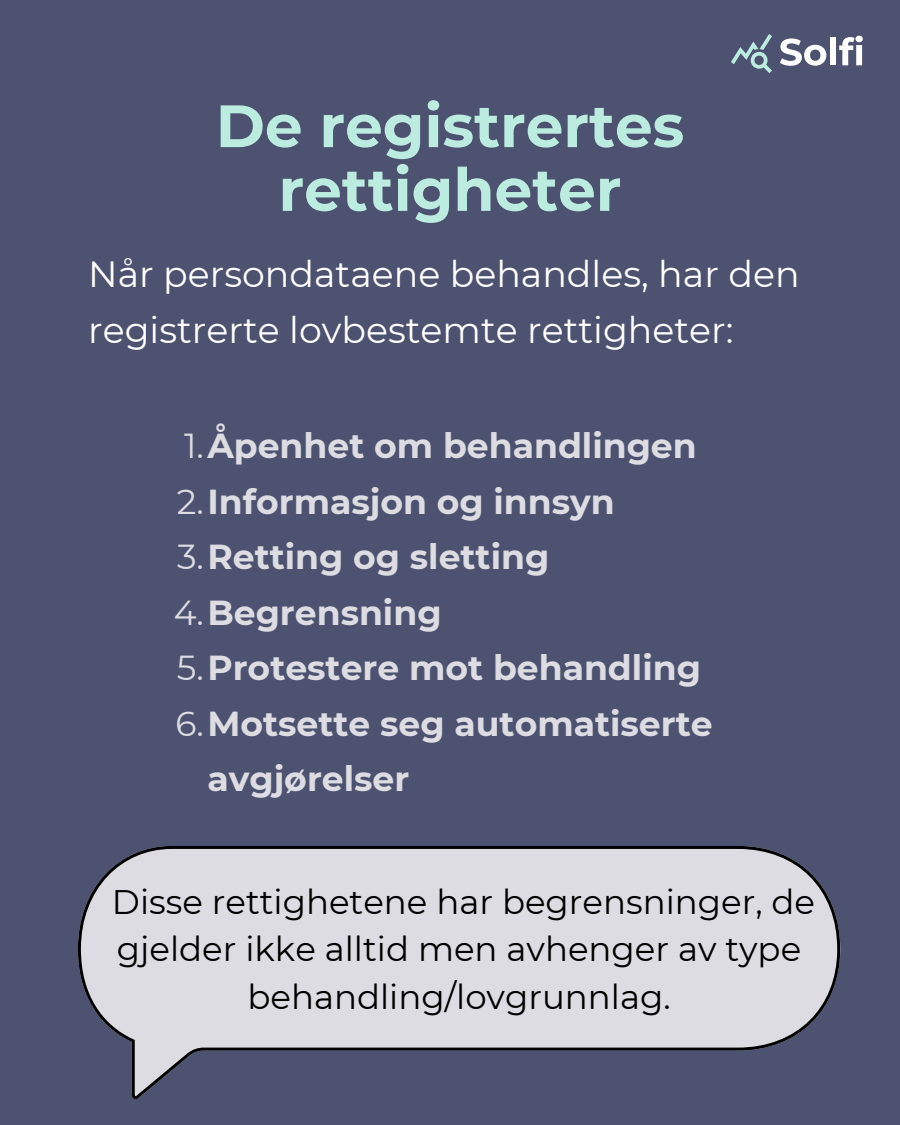
<style>
.page{position:relative;width:900px;height:1125px;background:#4c5270}
.page>*{position:absolute;margin:0;border:0;box-sizing:border-box;transform-origin:0 0}
.t1{font:700 59.6px/63.8px "Montserrat";color:#bcece0;text-align:center}
.t2{font:36.3px/56.2px "Montserrat";color:#fff}
.t3{font:700 34.6px/55.5px "Montserrat";color:#dcdce2}
.t4{font:34px/47.2px "Montserrat";color:#000;text-align:center}
.s1{font-weight:400}
</style>
<div class="page">
<svg style="left:78px;top:846px;width:762px;height:253px"></svg>
<svg style="left:731px;top:34px;width:41px;height:39px"></svg>
<svg style="left:780px;top:39px;width:46px;height:27px"></svg>
<div style="left:830px;top:37px;width:6px;height:28px;background:#fff"></div>
<svg style="left:839px;top:36px;width:24px;height:29px"></svg>
<h1 class="t1" style="left:216px;top:94px;width:470px">De registrertes rettigheter</h1>
<p class="t2" style="left:88px;top:246px;width:713px">Når persondataene behandles, har den registrerte lovbestemte rettigheter:</p>
<p class="t3" style="left:184px;top:418px;width:514px"><span class="s1">1.</span>Åpenhet om behandlingen</p>
<p class="t3" style="left:177px;top:474px;width:439px"><span class="s1">2.</span>Informasjon og innsyn</p>
<p class="t3" style="left:177px;top:529px;width:374px"><span class="s1">3.</span>Retting og sletting</p>
<p class="t3" style="left:174px;top:585px;width:269px"><span class="s1">4.</span>Begrensning</p>
<p class="t3" style="left:177px;top:640px;width:525px"><span class="s1">5.</span>Protestere mot behandling</p>
<p class="t3" style="left:207px;top:696px;width:507px;text-indent:-32px"><span class="s1">6.</span>Motsette seg automatiserte avgjørelser</p>
<p class="t4" style="left:112px;top:878px;width:705px">Disse rettighetene har begrensninger, de gjelder ikke alltid men avhenger av type behandling/lovgrunnlag.</p>
</div>
